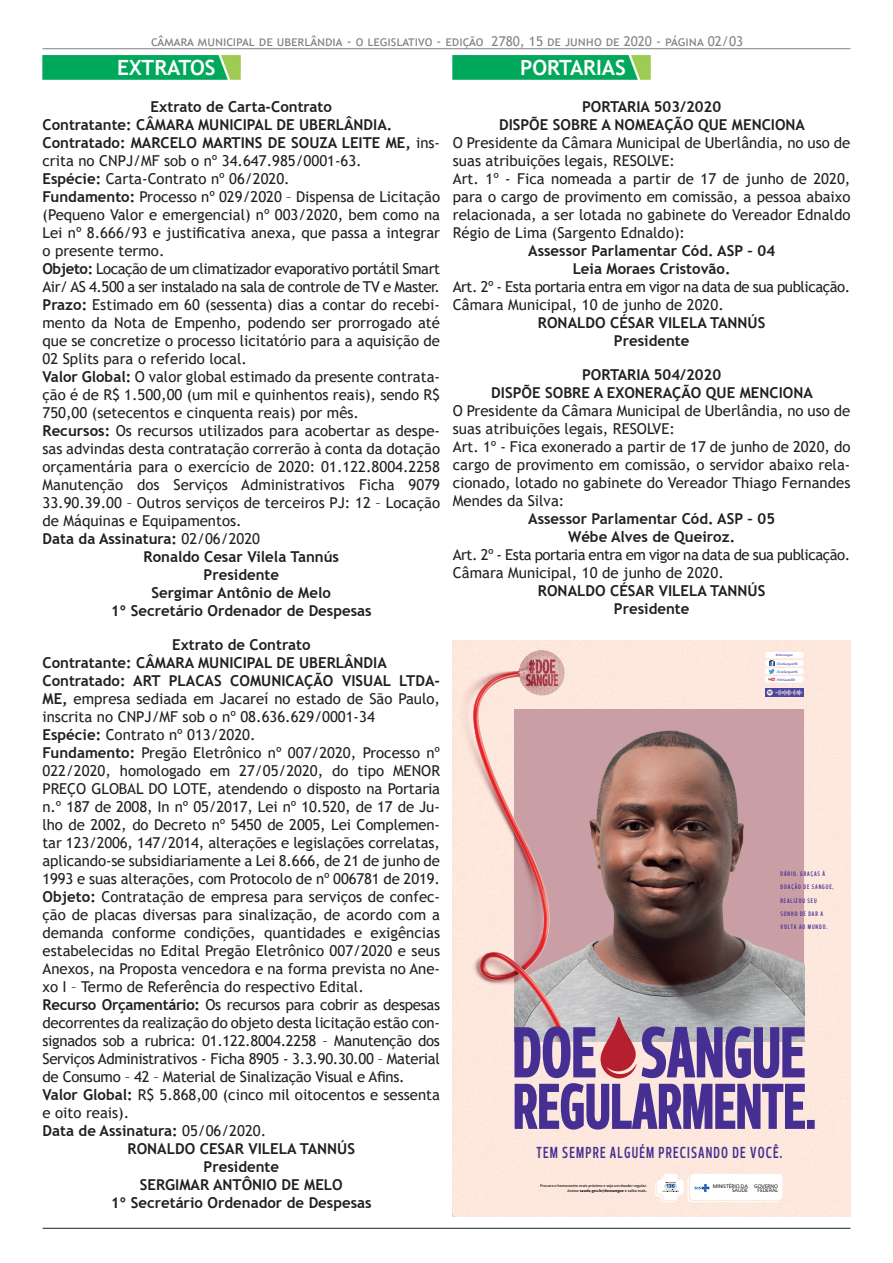
<style>
.page{position:relative;width:893px;height:1263px;background:#fff}
.page>*{position:absolute;margin:0;border:0;box-sizing:border-box;transform-origin:0 0}
.t1{font:700 21px "Trebuchet MS";color:#fff}
.t2{font:600 16.35px "Prelo Compressed";letter-spacing:.07em;color:#452f92}
.t3{font:15px/18px "Trebuchet MS";color:#231f20;text-align:justify}
.t4{font:700 15px "Trebuchet MS";color:#231f20}
.t5{font:15px/18px "Trebuchet MS";letter-spacing:-.03em;color:#231f20}
.t6{font:13.5px "Trebuchet MS";color:#808285}
.t7{font:600 6.6px/13.4px "Prelo Compressed";letter-spacing:.13em;color:#452f92}
.t8{font:5.1px/4.9px "Frutiger LT Std";letter-spacing:-.025em;color:#231f20;text-align:right}
.t9{font:600 4.05px/4.8px "Source Sans Pro";color:#231f20;text-align:right}
.t10{font:500 3.15px "Lato";letter-spacing:-.03em;color:#35439b}
.t11{font:500 3.15px "Lato";color:#35439b}
.s1{font-weight:700}
.s2{font-weight:400}
.s3{font-weight:900}
</style>
<div class="page">
<hr style="left:43px;top:48px;width:807px;height:1px;background:#808285">
<hr style="left:42px;top:1228px;width:808px;height:1px;background:#231f20">
<img style="left:43px;top:55px;width:197px;height:24px">
<img style="left:453px;top:55px;width:197px;height:24px">
<div style="left:453px;top:640px;width:397px;height:576px;background:#fde7dd"></div>
<svg style="left:655px;top:1174px;width:127px;height:28px"></svg>
<div style="left:765px;top:668px;width:39px;height:6px;background:#fff;border-radius:3px"></div>
<div style="left:765px;top:660px;width:39px;height:6px;background:#fff;border-radius:3px"></div>
<div style="left:765px;top:676px;width:39px;height:6px;background:#fff;border-radius:3px"></div>
<div style="left:765px;top:652px;width:39px;height:6px;background:#fff;border-radius:3px"></div>
<svg style="left:768px;top:661px;width:7px;height:20px"></svg>
<img style="left:765px;top:688px;width:39px;height:9px">
<img style="left:742px;top:709px;width:62px;height:308px">
<img style="left:453px;top:640px;width:289px;height:401px">
<svg style="left:514px;top:1017px;width:301px;height:112px;background:#957eac"></svg>
<p class="t6" style="left:151px;top:32px;width:593px">câmara municipal de uberlândia - o legislativo - edição 2780, 15 de junho de 2020 - página 02/03</p>
<p class="t1" style="left:117px;top:55px;width:100px">EXTRATOS</p>
<p class="t1" style="left:520px;top:55px;width:107px">PORTARIAS</p>
<p class="t4" style="left:582px;top:97px;width:141px">PORTARIA 503/2020</p>
<p class="t4" style="left:499px;top:115px;width:308px">DISPÕE SOBRE A NOMEAÇÃO QUE MENCIONA</p>
<p class="t3" style="left:453px;top:133px;width:399px">O Presidente da Câmara Municipal de Uberlândia, no uso de suas atribuições legais, RESOLVE:</p>
<p class="t3" style="left:453px;top:169px;width:399px">Art. 1º - Fica nomeada a partir de 17 de junho de 2020, para o cargo de provimento em comissão, a pessoa abaixo relacionada, a ser lotada no gabinete do Vereador Ednaldo Régio de Lima (Sargento Ednaldo):</p>
<p class="t4" style="left:528px;top:241px;width:248px">Assessor Parlamentar Cód. ASP – 04</p>
<p class="t4" style="left:573px;top:259px;width:159px">Leia Moraes Cristovão.</p>
<p class="t5" style="left:453px;top:277px;width:399px">Art. 2º - Esta portaria entra em vigor na data de sua publicação.</p>
<p class="t3" style="left:453px;top:295px;width:272px">Câmara Municipal, 10 de junho de 2020.</p>
<p class="t4" style="left:538px;top:313px;width:229px">RONALDO CÉSAR VILELA TANNÚS</p>
<p class="t4" style="left:614px;top:331px;width:77px">Presidente</p>
<p class="t4" style="left:582px;top:365px;width:141px">PORTARIA 504/2020</p>
<p class="t4" style="left:491px;top:383px;width:323px">DISPÕE SOBRE A EXONERAÇÃO QUE MENCIONA</p>
<p class="t3" style="left:453px;top:401px;width:399px">O Presidente da Câmara Municipal de Uberlândia, no uso de suas atribuições legais, RESOLVE:</p>
<p class="t3" style="left:453px;top:437px;width:399px">Art. 1º - Fica exonerado a partir de 17 de junho de 2020, do cargo de provimento em comissão, o servidor abaixo rela&shy;cionado, lotado no gabinete do Vereador Thiago Fernandes Mendes da Silva:</p>
<p class="t4" style="left:528px;top:509px;width:248px">Assessor Parlamentar Cód. ASP – 05</p>
<p class="t4" style="left:568px;top:527px;width:169px">Wébe Alves de Queiroz.</p>
<p class="t5" style="left:453px;top:545px;width:399px">Art. 2º - Esta portaria entra em vigor na data de sua publicação.</p>
<p class="t3" style="left:453px;top:563px;width:272px">Câmara Municipal, 10 de junho de 2020.</p>
<p class="t4" style="left:538px;top:581px;width:229px">RONALDO CÉSAR VILELA TANNÚS</p>
<p class="t4" style="left:614px;top:599px;width:77px">Presidente</p>
<p class="t4" style="left:151px;top:97px;width:183px">Extrato de Carta-Contrato</p>
<p class="t4" style="left:43px;top:115px;width:351px">Contratante: CÂMARA MUNICIPAL DE UBERLÂNDIA.</p>
<p class="t3" style="left:43px;top:133px;width:399px"><span class="s1">Contratado: MARCELO MARTINS DE SOUZA LEITE ME,</span> ins&shy;crita no CNPJ/MF sob o nº 34.647.985/0001-63.</p>
<p class="t3" style="left:43px;top:169px;width:249px"><span class="s1">Espécie:</span> Carta-Contrato nº 06/2020.</p>
<p class="t3" style="left:43px;top:187px;width:399px"><span class="s1">Fundamento:</span> Processo nº 029/2020 – Dispensa de Licitação (Pequeno Valor e emergencial) nº 003/2020, bem como na Lei nº 8.666/93 e justificativa anexa, que passa a integrar o presente termo.</p>
<p class="t5" style="left:43px;top:259px;width:399px"><span class="s1">Objeto:</span> Locação de um climatizador evaporativo portátil Smart<br>Air/ AS 4.500 a ser instalado na sala de controle de TV e Master.</p>
<p class="t3" style="left:43px;top:295px;width:399px"><span class="s1">Prazo:</span> Estimado em 60 (sessenta) dias a contar do recebi&shy;mento da Nota de Empenho, podendo ser prorrogado até que se concretize o processo licitatório para a aquisição de 02 Splits para o referido local.</p>
<p class="t3" style="left:43px;top:367px;width:399px"><span class="s1">Valor Global:</span> O valor global estimado da presente contrata&shy;ção é de R$ 1.500,00 (um mil e quinhentos reais), sendo R$ 750,00 (setecentos e cinquenta reais) por mês.</p>
<p class="t3" style="left:43px;top:421px;width:399px"><span class="s1">Recursos:</span> Os recursos utilizados para acobertar as despe&shy;sas advindas desta contratação correrão à conta da dotação orçamentária para o exercício de 2020: 01.122.8004.2258<br>Manutenção dos Serviços Administrativos Ficha 9079<br>33.90.39.00 – Outros serviços de terceiros PJ: 12 – Locação de Máquinas e Equipamentos.</p>
<p class="t4" style="left:43px;top:529px;width:219px">Data da Assinatura: <span class="s2">02/06/2020</span></p>
<p class="t4" style="left:144px;top:547px;width:197px">Ronaldo Cesar Vilela Tannús</p>
<p class="t4" style="left:204px;top:565px;width:77px">Presidente</p>
<p class="t4" style="left:152px;top:583px;width:181px">Sergimar Antônio de Melo</p>
<p class="t4" style="left:111px;top:601px;width:262px">1º Secretário Ordenador de Despesas</p>
<p class="t4" style="left:172px;top:635px;width:140px">Extrato de Contrato</p>
<p class="t4" style="left:43px;top:653px;width:346px">Contratante: CÂMARA MUNICIPAL DE UBERLÂNDIA</p>
<p class="t3" style="left:43px;top:671px;width:399px"><span class="s1">Contratado: ART PLACAS COMUNICAÇÃO VISUAL LTDA-ME,</span> empresa sediada em Jacareí no estado de São Paulo, inscrita no CNPJ/MF sob o nº 08.636.629/0001-34</p>
<p class="t3" style="left:43px;top:725px;width:215px"><span class="s1">Espécie:</span> Contrato nº 013/2020.</p>
<p class="t3" style="left:43px;top:743px;width:399px"><span class="s1">Fundamento:</span> Pregão Eletrônico nº 007/2020, Processo nº 022/2020, homologado em 27/05/2020, do tipo MENOR PREÇO GLOBAL DO LOTE, atendendo o disposto na Portaria n.º 187 de 2008, In nº 05/2017, Lei nº 10.520, de 17 de Ju&shy;lho de 2002, do Decreto nº 5450 de 2005, Lei Complemen&shy;tar 123/2006, 147/2014, alterações e legislações correlatas, aplicando-se subsidiariamente a Lei 8.666, de 21 de junho de 1993 e suas alterações, com Protocolo de nº 006781 de 2019.</p>
<p class="t3" style="left:43px;top:887px;width:399px"><span class="s1">Objeto:</span> Contratação de empresa para serviços de confec&shy;ção de placas diversas para sinalização, de acordo com a demanda conforme condições, quantidades e exigências estabelecidas no Edital Pregão Eletrônico 007/2020 e seus Anexos, na Proposta vencedora e na forma prevista no Ane&shy;xo I – Termo de Referência do respectivo Edital.</p>
<p class="t3" style="left:43px;top:995px;width:399px"><span class="s1">Recurso Orçamentário:</span> Os recursos para cobrir as despesas decorrentes da realização do objeto desta licitação estão con&shy;signados sob a rubrica: 01.122.8004.2258 – Manutenção dos Serviços Administrativos - Ficha 8905 - 3.3.90.30.00 – Material de Consumo – 42 – Material de Sinalização Visual e Afins.</p>
<p class="t3" style="left:43px;top:1085px;width:399px"><span class="s1">Valor Global:</span> R$ 5.868,00 (cinco mil oitocentos e sessenta e oito reais).</p>
<p class="t4" style="left:43px;top:1121px;width:225px">Data de Assinatura: <span class="s2">05/06/2020.</span></p>
<p class="t4" style="left:128px;top:1139px;width:229px">RONALDO CESAR VILELA TANNÚS</p>
<p class="t4" style="left:204px;top:1157px;width:77px">Presidente</p>
<p class="t4" style="left:140px;top:1175px;width:204px">SERGIMAR ANTÔNIO DE MELO</p>
<p class="t4" style="left:111px;top:1193px;width:262px">1º Secretário Ordenador de Despesas</p>
<p class="t11" style="left:776px;top:653px;width:19px">#doesangue</p>
<p class="t10" style="left:777px;top:677px;width:20px">/MinSaudeBR</p>
<p class="t10" style="left:777px;top:661px;width:23px">/DoeSangueMS</p>
<p class="t10" style="left:777px;top:669px;width:23px">/DoeSangueMS</p>
<p class="t7" style="left:781px;top:867px;width:54px">DÁRIO. GRAÇAS À<br>DOAÇÃO DE SANGUE,<br>REALIZOU SEU<br>SONHO DE DAR A<br>VOLTA AO MUNDO.</p>
<p class="t2" style="left:537px;top:1142px;width:247px">TEM SEMPRE ALGUÉM PRECISANDO DE VOCÊ.</p>
<p class="t8" style="left:713px;top:1183px;width:37px">MINISTÉRIO DA<br>SAÚDE</p>
<p class="t8" style="left:754px;top:1183px;width:25px">GOVERNO<br>FEDERAL</p>
<p class="t9" style="left:540px;top:1183px;width:108px">Procure o hemocentro mais próximo e seja um doador regular.<br>Acesse <span class="s3">saude.gov.br/doesangue</span> e saiba mais.</p>
</div>
